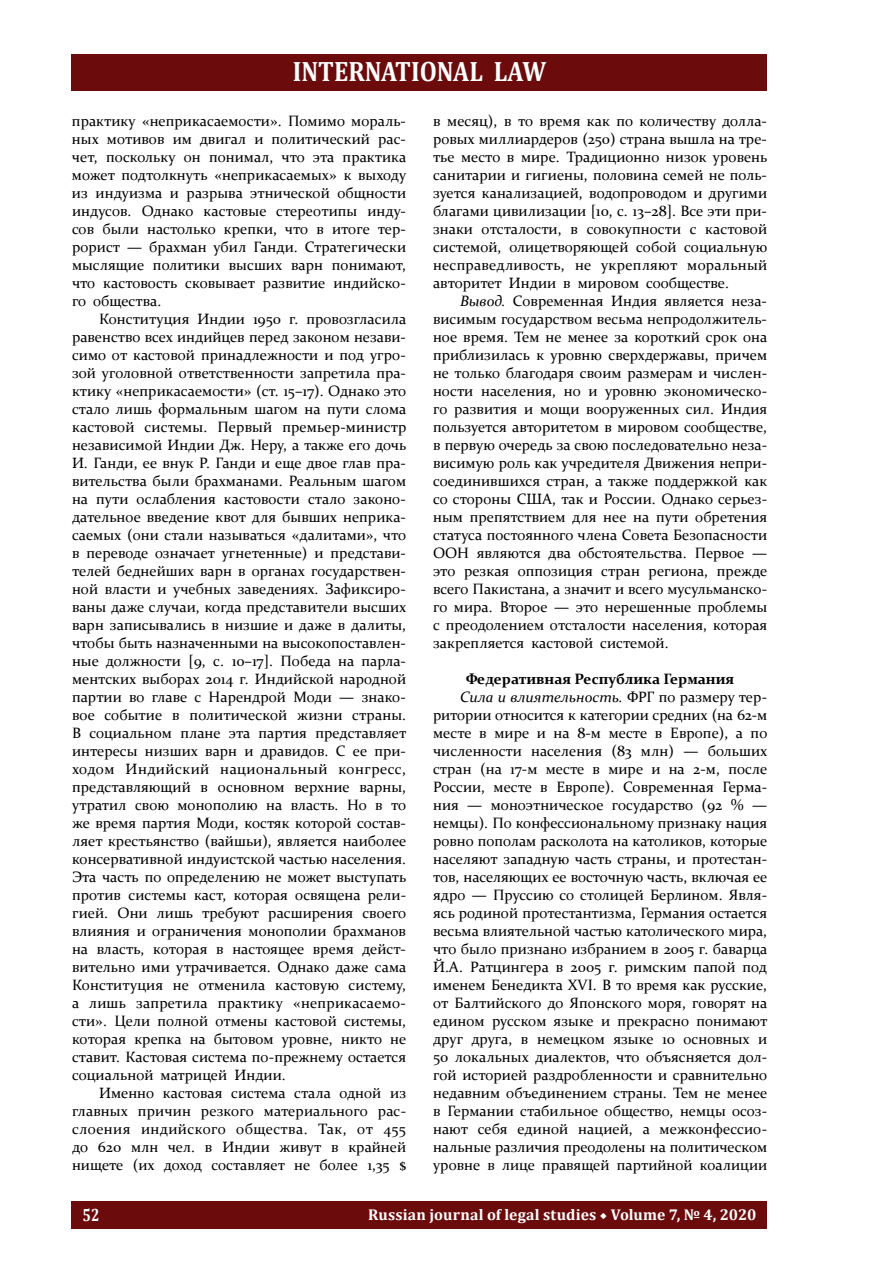
<style>
.page{position:relative;width:893px;height:1263px;background:#fff}
.page>*{position:absolute;margin:0;border:0;box-sizing:border-box;transform-origin:0 0}
.t1{font:700 28.2px "Cambria";color:#fff;scale:.88 1}
.t2{font:700 17.85px "Cambria";color:#fff;scale:.8 1}
.t3{font:700 15.6px "Cambria";letter-spacing:.01em;color:#fff}
.t4{font:15px/18px "Constantia";color:#000;text-align:justify}
.t5{font:italic 15px "Constantia";color:#000}
.t6{font:700 15px "Constantia";color:#000}
.s1{font-style:italic}
.s2{font-style:normal}
.s3{font-family:"Minion Pro";font-weight:400}
</style>
<div class="page">
<div style="left:72px;top:1202px;width:695px;height:27px;background:#6b0b0c"></div>
<div style="left:72px;top:54px;width:695px;height:36px;background:#6b0b0c"></div>
<h1 class="t1" style="left:293px;top:51px;width:289px">INTERNATIONAL LAW</h1>
<p class="t4" style="left:72px;top:111px;width:336px">практику «неприкасаемости». Помимо мораль&shy;ных мотивов им двигал и политический рас&shy;чет, поскольку он понимал, что эта практика может подтолкнуть «неприкасаемых» к выходу из индуизма и разрыва этнической общности индусов. Однако кастовые стереотипы инду&shy;сов были настолько крепки, что в итоге тер&shy;рорист — брахман убил Ганди. Стратегически мыслящие политики высших варн понимают, что кастовость сковывает развитие индийско&shy;го общества.</p>
<p class="t4" style="left:72px;top:309px;width:336px;text-indent:27px">Конституция Индии 1950 г. провозгласила равенство всех индийцев перед законом незави&shy;симо от кастовой принадлежности и под угро&shy;зой уголовной ответственности запретила пра&shy;ктику «неприкасаемости» (ст. 15–17). Однако это стало лишь формальным шагом на пути слома кастовой системы. Первый премьер-министр независимой Индии Дж. Неру, а также его дочь И. Ганди, ее внук Р. Ганди и еще двое глав пра&shy;вительства были брахманами. Реальным шагом на пути ослабления кастовости стало законо&shy;дательное введение квот для бывших неприка&shy;саемых (они стали называться «далитами», что в переводе означает угнетенные) и представи&shy;телей беднейших варн в органах государствен&shy;ной власти и учебных заведениях. Зафиксиро&shy;ваны даже случаи, когда представители высших варн записывались в низшие и даже в далиты, чтобы быть назначенными на высокопоставлен&shy;ные должности [9, с. 10–17]. Победа на парла&shy;ментских выборах 2014 г. Индийской народной партии во главе с Нарендрой Моди — знако&shy;вое событие в политической жизни страны.<br>В социальном плане эта партия представляет интересы низших варн и дравидов. С ее при&shy;ходом Индийский национальный конгресс, представляющий в основном верхние варны, утратил свою монополию на власть. Но в то же время партия Моди, костяк которой состав&shy;ляет крестьянство (вайшьи), является наиболее консервативной индуистской частью населения.<br>Эта часть по определению не может выступать против системы каст, которая освящена рели&shy;гией. Они лишь требуют расширения своего влияния и ограничения монополии брахманов на власть, которая в настоящее время дейст&shy;вительно ими утрачивается. Однако даже сама Конституция не отменила кастовую систему, а лишь запретила практику «неприкасаемо&shy;сти». Цели полной отмены кастовой системы, которая крепка на бытовом уровне, никто не ставит. Кастовая система по-прежнему остается социальной матрицей Индии.</p>
<p class="t4" style="left:72px;top:1083px;width:336px;text-indent:27px">Именно кастовая система стала одной из главных причин резкого материального рас&shy;слоения индийского общества. Так, от 455 до 620 млн чел. в Индии живут в крайней нищете (их доход составляет не более 1,35 $</p>
<p class="t4" style="left:433px;top:111px;width:336px">в месяц), в то время как по количеству долла&shy;ровых миллиардеров (250) страна вышла на тре&shy;тье место в мире. Традиционно низок уровень санитарии и гигиены, половина семей не поль&shy;зуется канализацией, водопроводом и другими благами цивилизации [10, с. 13–28]. Все эти при&shy;знаки отсталости, в совокупности с кастовой системой, олицетворяющей собой социальную несправедливость, не укрепляют моральный авторитет Индии в мировом сообществе.</p>
<p class="t4" style="left:433px;top:291px;width:336px;text-indent:27px"><span class="s1">Вывод.</span> Современная Индия является неза&shy;висимым государством весьма непродолжитель&shy;ное время. Тем не менее за короткий срок она приблизилась к уровню сверхдержавы, причем не только благодаря своим размерам и числен&shy;ности населения, но и уровню экономическо&shy;го развития и мощи вооруженных сил. Индия пользуется авторитетом в мировом сообществе, в первую очередь за свою последовательно неза&shy;висимую роль как учредителя Движения непри&shy;соединившихся стран, а также поддержкой как со стороны США, так и России. Однако серьез&shy;ным препятствием для нее на пути обретения статуса постоянного члена Совета Безопасности ООН являются два обстоятельства. Первое — это резкая оппозиция стран региона, прежде всего Пакистана, а значит и всего мусульманско&shy;го мира. Второе — это нерешенные проблемы с преодолением отсталости населения, которая закрепляется кастовой системой.</p>
<p class="t6" style="left:466px;top:669px;width:270px">Федеративная Республика Германия</p>
<p class="t5" style="left:460px;top:687px;width:308px">Сила и влиятельность. <span class="s2">ФРГ по размеру тер-</span></p>
<p class="t4" style="left:433px;top:705px;width:336px">ритории относится к категории средних (на 62-м</p>
<p class="t4" style="left:433px;top:723px;width:336px">месте в мире и на 8-м месте в Европе), а по</p>
<p class="t4" style="left:433px;top:741px;width:336px">численности населения (83 млн) — больших</p>
<p class="t4" style="left:433px;top:759px;width:336px">стран (на 17-м месте в мире и на 2-м, после</p>
<p class="t4" style="left:433px;top:777px;width:335px">России, месте в Европе). Современная Герма-</p>
<p class="t4" style="left:433px;top:795px;width:335px">ния — моноэтническое государство (92 % —</p>
<p class="t4" style="left:433px;top:813px;width:336px">немцы). По конфессиональному признаку нация</p>
<p class="t4" style="left:433px;top:831px;width:336px">ровно пополам расколота на католиков, которые</p>
<p class="t4" style="left:433px;top:849px;width:335px">населяют западную часть страны, и протестан-</p>
<p class="t4" style="left:433px;top:867px;width:336px">тов, населяющих ее восточную часть, включая ее</p>
<p class="t4" style="left:433px;top:885px;width:335px">ядро — Пруссию со столицей Берлином. Явля-</p>
<p class="t4" style="left:433px;top:903px;width:336px">ясь родиной протестантизма, Германия остается</p>
<p class="t4" style="left:433px;top:921px;width:336px">весьма влиятельной частью католического мира,</p>
<p class="t4" style="left:433px;top:939px;width:336px">что было признано избранием в 2005 г. баварца</p>
<p class="t4" style="left:433px;top:957px;width:335px">Й.А. Ратцингера в 2005 г. римским папой под</p>
<p class="t4" style="left:433px;top:975px;width:335px">именем Бенедикта ХVI. В то время как русские,</p>
<p class="t4" style="left:433px;top:993px;width:336px">от Балтийского до Японского моря, говорят на</p>
<p class="t4" style="left:433px;top:1011px;width:336px">едином русском языке и прекрасно понимают</p>
<p class="t4" style="left:433px;top:1029px;width:336px">друг друга, в немецком языке 10 основных и</p>
<p class="t4" style="left:433px;top:1047px;width:335px">50 локальных диалектов, что объясняется дол-</p>
<p class="t4" style="left:433px;top:1065px;width:336px">гой историей раздробленности и сравнительно</p>
<p class="t4" style="left:433px;top:1083px;width:336px">недавним объединением страны. Тем не менее</p>
<p class="t4" style="left:433px;top:1101px;width:335px">в Германии стабильное общество, немцы осоз-</p>
<p class="t4" style="left:433px;top:1119px;width:335px">нают себя единой нацией, а межконфессио-</p>
<p class="t4" style="left:433px;top:1137px;width:336px">нальные различия преодолены на политическом</p>
<p class="t4" style="left:433px;top:1155px;width:336px">уровне в лице правящей партийной коалиции</p>
<p class="t2" style="left:83px;top:1202px;width:23px">52</p>
<p class="t3" style="left:368px;top:1203px;width:390px">Russian journal of legal studies <span class="s3">◆</span> Volume 7, № 4, 2020</p>
</div>
